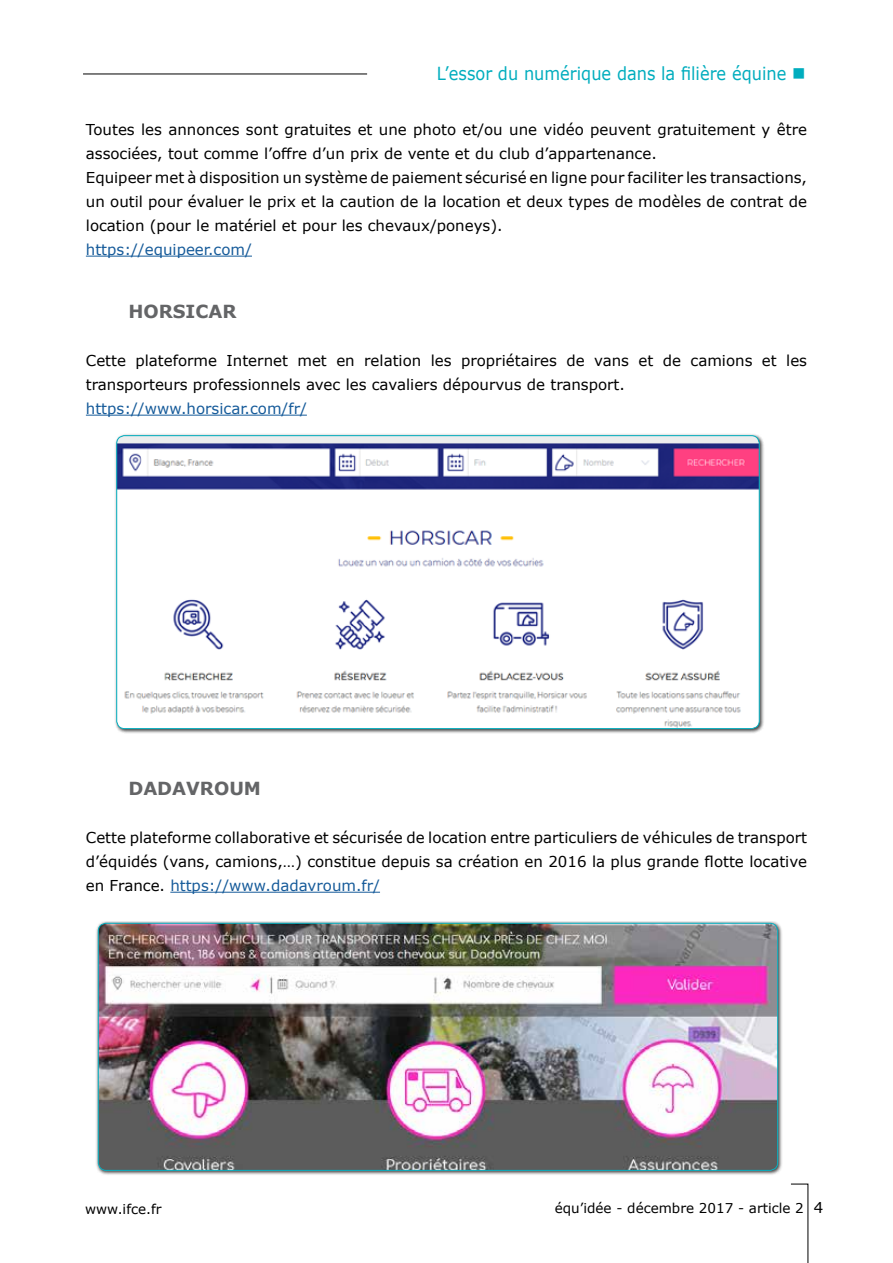
<style>
.page{position:relative;width:893px;height:1263px;background:#fff}
.page>*{position:absolute;margin:0;border:0;box-sizing:border-box;transform-origin:0 0}
.t1{font:18px "Verdana";color:#00adbe;scale:.9 1}
.t2{font:700 18px "Verdana";color:#646567}
.t3{font:15px/24px "Verdana";color:#000}
.t4{font:15px "Verdana";color:#165b9a}
.t5{font:13.5px "Verdana";color:#000}
.s1{color:#165b9a}
.s2{font-size:15px}
</style>
<div class="page">
<svg style="left:791px;top:1183px;width:18px;height:80px"></svg>
<hr style="left:83px;top:74px;width:284px;height:1px;background:#000">
<hr style="left:86px;top:256px;width:166px;height:1px;background:#165b9a">
<hr style="left:86px;top:415px;width:221px;height:1px;background:#165b9a">
<hr style="left:170px;top:892px;width:210px;height:1px;background:#165b9a">
<div style="left:114px;top:433px;width:651px;height:301px;background:#000;opacity:.75"></div>
<div style="left:117px;top:436px;width:642px;height:293px;background:#eceded;border-radius:8px"></div>
<img style="left:117px;top:443px;width:642px;height:286px">
<div style="left:96px;top:921px;width:687px;height:254px;background:#000;opacity:.75"></div>
<img style="left:98px;top:923px;width:680px;height:247px">
<div style="left:98px;top:923px;width:680px;height:248px;border:1px solid #00adbe;border-radius:8px"></div>
<p class="t1" style="left:437px;top:61px;width:411px">L’essor du numérique dans la filière équine ■</p>
<p class="t3" style="left:86px;top:117px;width:723px">Toutes les annonces sont gratuites et une photo et/ou une vidéo peuvent gratuitement y être associées, tout comme l’offre d’un prix de vente et du club d’appartenance.<br>Equipeer met à disposition un système de paiement sécurisé en ligne pour faciliter les transactions, un outil pour évaluer le prix et la caution de la location et deux types de modèles de contrat de location (pour le matériel et pour les chevaux/poneys).</p>
<p class="t4" style="left:86px;top:239px;width:168px">https://equipeer.com/</p>
<p class="t2" style="left:128px;top:298px;width:110px">HORSICAR</p>
<p class="t3" style="left:86px;top:348px;width:723px">Cette plateforme Internet met en relation les propriétaires de vans et de camions et les transporteurs professionnels avec les cavaliers dépourvus de transport.</p>
<p class="t4" style="left:86px;top:398px;width:222px">https://www.horsicar.com/fr/</p>
<p class="t2" style="left:128px;top:775px;width:134px">DADAVROUM</p>
<p class="t3" style="left:86px;top:825px;width:723px;text-align:justify">Cette plateforme collaborative et sécurisée de location entre particuliers de véhicules de transport d’équidés (vans, camions,…) constitue depuis sa création en 2016 la plus grande flotte locative en France. <span class="s1">https://www.dadavroum.fr/</span></p>
<p class="t5" style="left:85px;top:1200px;width:78px">www.ifce.fr</p>
<p class="t5" style="left:555px;top:1199px;width:270px">équ’idée - décembre 2017 - article 2 <span class="s2">4</span></p>
</div>
